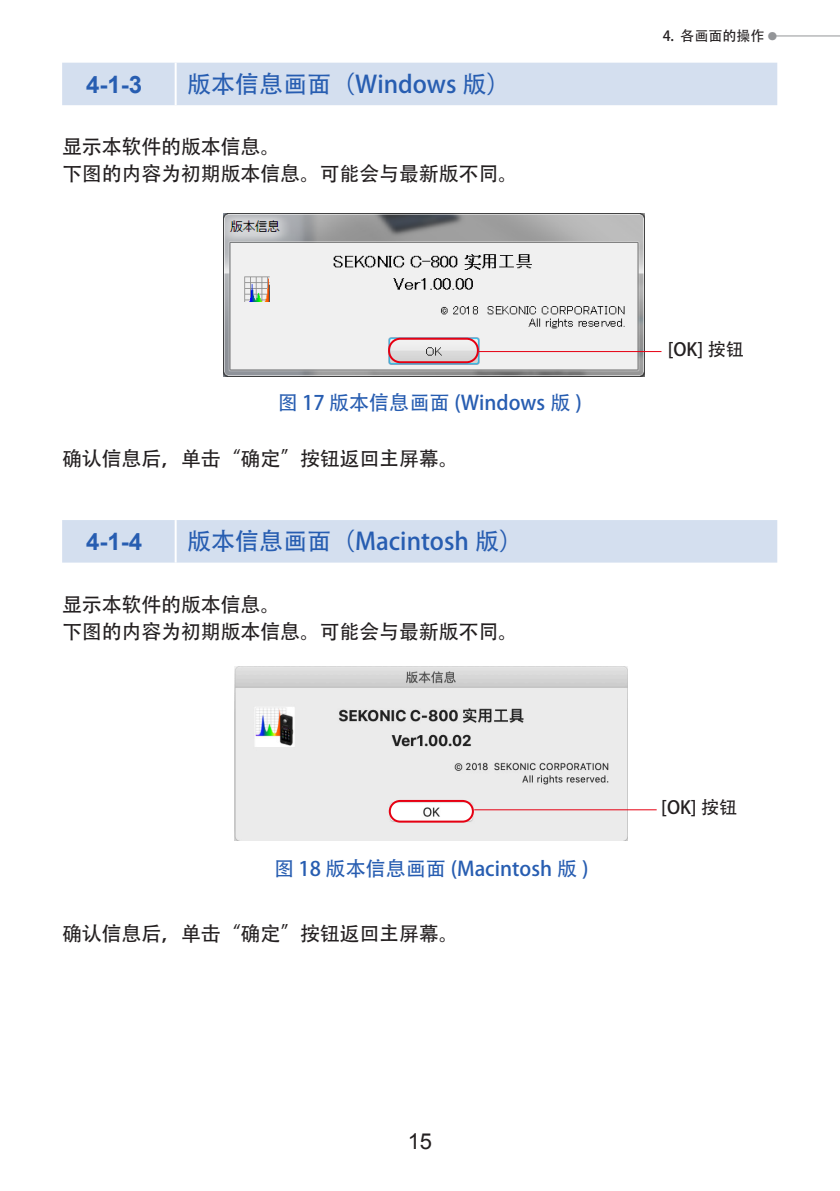
<style>
.page{position:relative;width:840px;height:1191px;background:#fff}
.page>*{position:absolute;margin:0;border:0;box-sizing:border-box;transform-origin:0 0}
._02_L3_1-1-1{font:24px "Adobe Heiti Std";color:#275db1}
.t1{font:700 24px "Arial";color:#275db1}
.t2{font:22px "Arial";color:#231f20}
.t3{font:20px "Adobe Heiti Std";letter-spacing:-.01em;color:#231f20}
.t4{font:20px "Adobe Heiti Std";color:#275db1}
._09_Caption_Bk{font:18px "Adobe Heiti Std";color:#231f20}
.t5{font:14px "Adobe Heiti Std";color:#231f20}
.s1{font-size:10px;color:#939598}
</style>
<div class="page">
<hr style="left:772px;top:35px;width:67px;height:1px;background:#939598">
<div style="left:62px;top:63px;width:714px;height:42px;background:#d4dfef"></div>
<hr style="left:174px;top:63px;width:2px;height:42px;background:#fff">
<img style="left:224px;top:214px;width:419px;height:162px">
<div style="left:62px;top:520px;width:714px;height:42px;background:#d4dfef"></div>
<hr style="left:174px;top:520px;width:2px;height:42px;background:#fff">
<img style="left:234px;top:666px;width:393px;height:174px">
<div style="left:388px;top:338px;width:90px;height:25px;border:2px solid #e60012;border-radius:11px"></div>
<hr style="left:478px;top:351px;width:183px;height:1px;background:#e60012">
<div style="left:388px;top:800px;width:85px;height:22px;border:2px solid #e60012;border-radius:10px"></div>
<hr style="left:474px;top:809px;width:182px;height:1px;background:#e60012">
<p class="t1" style="left:86px;top:68px;width:58px">4-1-3</p>
<p class="_02_L3_1-1-1" style="left:187px;top:70px;width:325px">版本信息画面（Windows 版）</p>
<p class="t3" style="left:62px;top:135px;width:219px">显示本软件的版本信息。</p>
<p class="t3" style="left:62px;top:161px;width:457px">下图的内容为初期版本信息。可能会与最新版不同。</p>
<p class="t4" style="left:277px;top:390px;width:305px">图 17 版本信息画面 (Windows 版 )</p>
<p class="t3" style="left:62px;top:446px;width:398px">确认信息后，单击“确定”按钮返回主屏幕。</p>
<p class="t1" style="left:86px;top:525px;width:58px">4-1-4</p>
<p class="_02_L3_1-1-1" style="left:187px;top:527px;width:337px">版本信息画面（Macintosh 版）</p>
<p class="t3" style="left:62px;top:592px;width:219px">显示本软件的版本信息。</p>
<p class="t3" style="left:62px;top:619px;width:457px">下图的内容为初期版本信息。可能会与最新版不同。</p>
<p class="t4" style="left:274px;top:857px;width:316px">图 18 版本信息画面 (Macintosh 版 )</p>
<p class="t3" style="left:62px;top:921px;width:398px">确认信息后，单击“确定”按钮返回主屏幕。</p>
<p class="t5" style="left:662px;top:28px;width:116px">4. 各画面的操作 <span class="s1">●</span></p>
<p class="_09_Caption_Bk" style="left:667px;top:339px;width:78px">[OK] 按钮</p>
<p class="_09_Caption_Bk" style="left:660px;top:796px;width:78px">[OK] 按钮</p>
<p class="t2" style="left:407px;top:1127px;width:26px">15</p>
</div>
